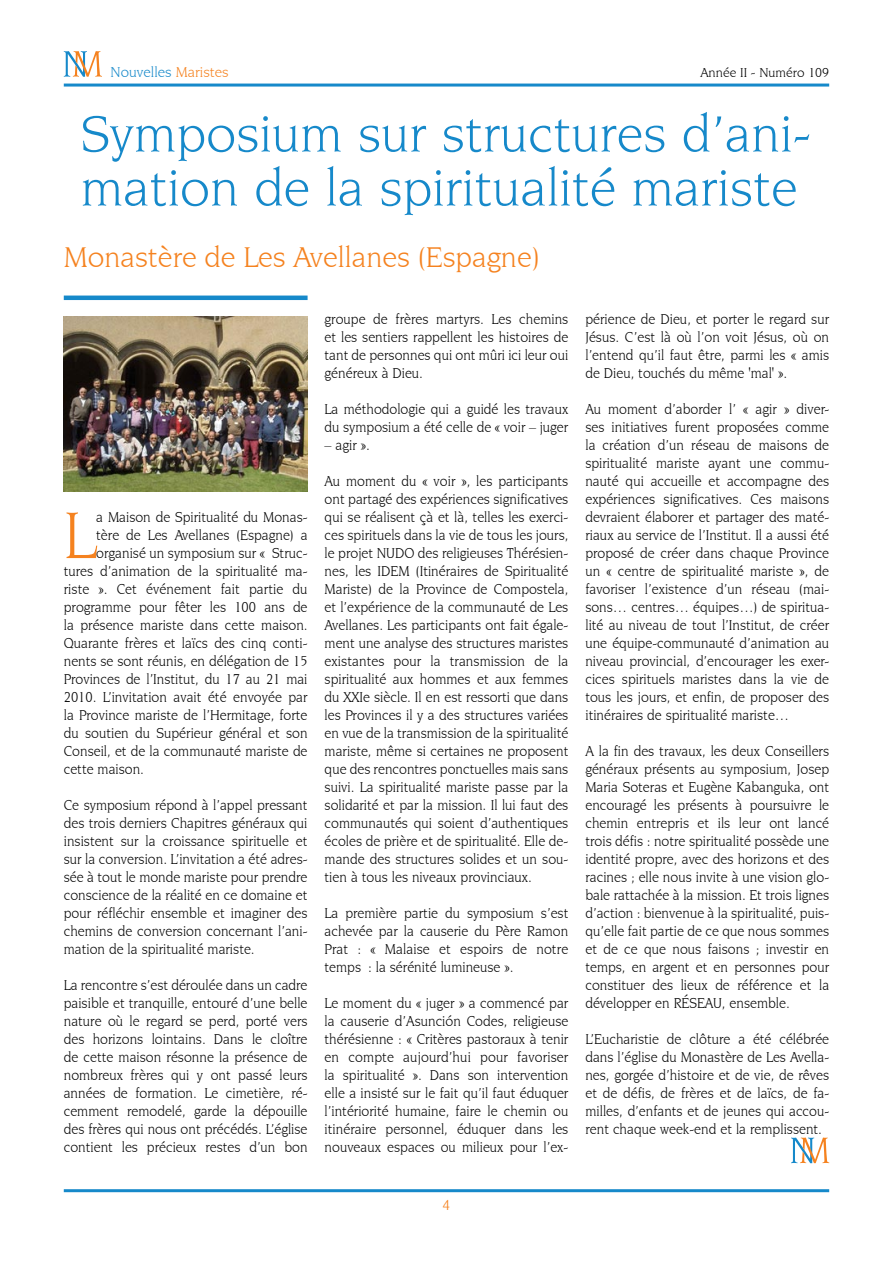
<style>
.page{position:relative;width:893px;height:1263px;background:#fff}
.page>*{position:absolute;margin:0;border:0;box-sizing:border-box;transform-origin:0 0}
.t1{font:70.05px "Novarese IT Cby BT";color:#f5821f;scale:.94 1}
.t2{font:54px/54px "Novarese IT Cby BT";color:#1689ca}
.t3{font:30px "Novarese IT Cby BT";color:#f5821f}
.t4{font:15px/18px "Novarese IT Cby BT";color:#000;text-align:justify;scale:.94 1}
.t5{font:15px "Novarese IT Cby BT";color:#1689ca}
.t6{font:13.5px "Novarese IT Cby BT";color:#000}
.s1{color:#f5821f}
</style>
<div class="page">
<hr style="left:64px;top:1189px;width:765px;height:3px;background:#1689ca">
<hr style="left:64px;top:84px;width:765px;height:3px;background:#1689ca">
<svg style="left:64px;top:51px;width:38px;height:26px"></svg>
<hr style="left:64px;top:296px;width:244px;height:4px;background:#1689ca">
<img style="left:64px;top:316px;width:244px;height:175px">
<svg style="left:791px;top:1137px;width:38px;height:26px"></svg>
<p class="t5" style="left:111px;top:63px;width:120px">Nouvelles <span class="s1">Maristes</span></p>
<p class="t6" style="left:700px;top:64px;width:130px">Année II - Numéro 109</p>
<h2 class="t2" style="left:81px;top:106px;width:732px">Symposium sur structures d’ani&shy;mation de la spiritualité mariste</h2>
<h3 class="t3" style="left:64px;top:240px;width:477px">Monastère de Les Avellanes (Espagne)</h3>
<h1 class="t1" style="left:64px;top:494px;width:36px">L</h1>
<p class="t4" style="left:96px;top:508px;width:226px">a Maison de Spiritualité du Monas-</p>
<p class="t4" style="left:96px;top:526px;width:226px">tère de Les Avellanes (Espagne) a</p>
<p class="t4" style="left:96px;top:544px;width:226px">organisé un symposium sur « Struc-</p>
<p class="t4" style="left:64px;top:562px;width:261px">tures d’animation de la spiritualité ma-</p>
<p class="t4" style="left:64px;top:580px;width:261px">riste ». Cet événement fait partie du</p>
<p class="t4" style="left:64px;top:598px;width:261px">programme pour fêter les 100 ans de</p>
<p class="t4" style="left:64px;top:616px;width:261px">la présence mariste dans cette maison.</p>
<p class="t4" style="left:64px;top:634px;width:261px">Quarante frères et laïcs des cinq conti-</p>
<p class="t4" style="left:64px;top:652px;width:261px">nents se sont réunis, en délégation de 15</p>
<p class="t4" style="left:64px;top:670px;width:261px">Provinces de l’Institut, du 17 au 21 mai</p>
<p class="t4" style="left:64px;top:688px;width:261px">2010. L’invitation avait été envoyée par</p>
<p class="t4" style="left:64px;top:706px;width:261px">la Province mariste de l’Hermitage, forte</p>
<p class="t4" style="left:64px;top:724px;width:261px">du soutien du Supérieur général et son</p>
<p class="t4" style="left:64px;top:742px;width:261px">Conseil, et de la communauté mariste de</p>
<p class="t4" style="left:64px;top:760px;width:87px">cette maison.</p>
<p class="t4" style="left:64px;top:796px;width:261px">Ce symposium répond à l’appel pressant des trois derniers Chapitres généraux qui insistent sur la croissance spirituelle et sur la conversion. L’invitation a été adres&shy;sée à tout le monde mariste pour prendre conscience de la réalité en ce domaine et pour réfléchir ensemble et imaginer des chemins de conversion concernant l’ani&shy;mation de la spiritualité mariste.</p>
<p class="t4" style="left:64px;top:976px;width:261px">La rencontre s’est déroulée dans un cadre paisible et tranquille, entouré d’une belle nature où le regard se perd, porté vers des horizons lointains. Dans le cloître de cette maison résonne la présence de nombreux frères qui y ont passé leurs années de formation. Le cimetière, ré&shy;cemment remodelé, garde la dépouille des frères qui nous ont précédés. L’église contient les précieux restes d’un bon</p>
<p class="t4" style="left:325px;top:310px;width:261px">groupe de frères martyrs. Les chemins et les sentiers rappellent les histoires de tant de personnes qui ont mûri ici leur oui généreux à Dieu.</p>
<p class="t4" style="left:325px;top:400px;width:261px">La méthodologie qui a guidé les travaux du symposium a été celle de « voir – juger</p>
<p class="t4" style="left:325px;top:436px;width:50px">– agir ».</p>
<p class="t4" style="left:325px;top:472px;width:261px">Au moment du « voir », les participants ont partagé des expériences significatives qui se réalisent çà et là, telles les exerci&shy;ces spirituels dans la vie de tous les jours, le projet NUDO des religieuses Thérésien&shy;nes, les IDEM (Itinéraires de Spiritualité Mariste) de la Province de Compostela, et l’expérience de la communauté de Les Avellanes. Les participants ont fait égale&shy;ment une analyse des structures maristes existantes pour la transmission de la spiritualité aux hommes et aux femmes du XXIe siècle. Il en est ressorti que dans les Provinces il y a des structures variées en vue de la transmission de la spiritualité mariste, même si certaines ne proposent que des rencontres ponctuelles mais sans suivi. La spiritualité mariste passe par la solidarité et par la mission. Il lui faut des communautés qui soient d’authentiques écoles de prière et de spiritualité. Elle de&shy;mande des structures solides et un sou&shy;tien à tous les niveaux provinciaux.</p>
<p class="t4" style="left:325px;top:904px;width:261px">La première partie du symposium s’est achevée par la causerie du Père Ramon Prat : « Malaise et espoirs de notre temps : la sérénité lumineuse ».</p>
<p class="t4" style="left:325px;top:994px;width:261px">Le moment du « juger » a commencé par la causerie d’Asunción Codes, religieuse thérésienne : « Critères pastoraux à tenir en compte aujourd’hui pour favoriser la spiritualité ». Dans son intervention elle a insisté sur le fait qu’il faut éduquer l’intériorité humaine, faire le chemin ou itinéraire personnel, éduquer dans les nouveaux espaces ou milieux pour l’ex-</p>
<p class="t4" style="left:585px;top:310px;width:261px">périence de Dieu, et porter le regard sur Jésus. C’est là où l’on voit Jésus, où on l’entend qu’il faut être, parmi les « amis de Dieu, touchés du même 'mal' ».</p>
<p class="t4" style="left:585px;top:400px;width:261px">Au moment d’aborder l’ « agir » diver&shy;ses initiatives furent proposées comme la création d’un réseau de maisons de spiritualité mariste ayant une commu&shy;nauté qui accueille et accompagne des expériences significatives. Ces maisons devraient élaborer et partager des maté&shy;riaux au service de l’Institut. Il a aussi été proposé de créer dans chaque Province un « centre de spiritualité mariste », de favoriser l’existence d’un réseau (mai&shy;sons… centres… équipes…) de spiritua&shy;lité au niveau de tout l’Institut, de créer une équipe-communauté d’animation au niveau provincial, d’encourager les exer&shy;cices spirituels maristes dans la vie de tous les jours, et enfin, de proposer des itinéraires de spiritualité mariste…</p>
<p class="t4" style="left:585px;top:742px;width:261px">A la fin des travaux, les deux Conseillers généraux présents au symposium, Josep Maria Soteras et Eugène Kabanguka, ont encouragé les présents à poursuivre le chemin entrepris et ils leur ont lancé trois défis : notre spiritualité possède une identité propre, avec des horizons et des racines ; elle nous invite à une vision glo&shy;bale rattachée à la mission. Et trois lignes d’action : bienvenue à la spiritualité, puis&shy;qu’elle fait partie de ce que nous sommes et de ce que nous faisons ; investir en temps, en argent et en personnes pour constituer des lieux de référence et la développer en RÉSEAU, ensemble.</p>
<p class="t4" style="left:585px;top:1030px;width:261px">L’Eucharistie de clôture a été célébrée dans l’église du Monastère de Les Avella&shy;nes, gorgée d’histoire et de vie, de rêves et de défis, de frères et de laïcs, de fa&shy;milles, d’enfants et de jeunes qui accou&shy;rent chaque week-end et la remplissent.</p>
</div>
